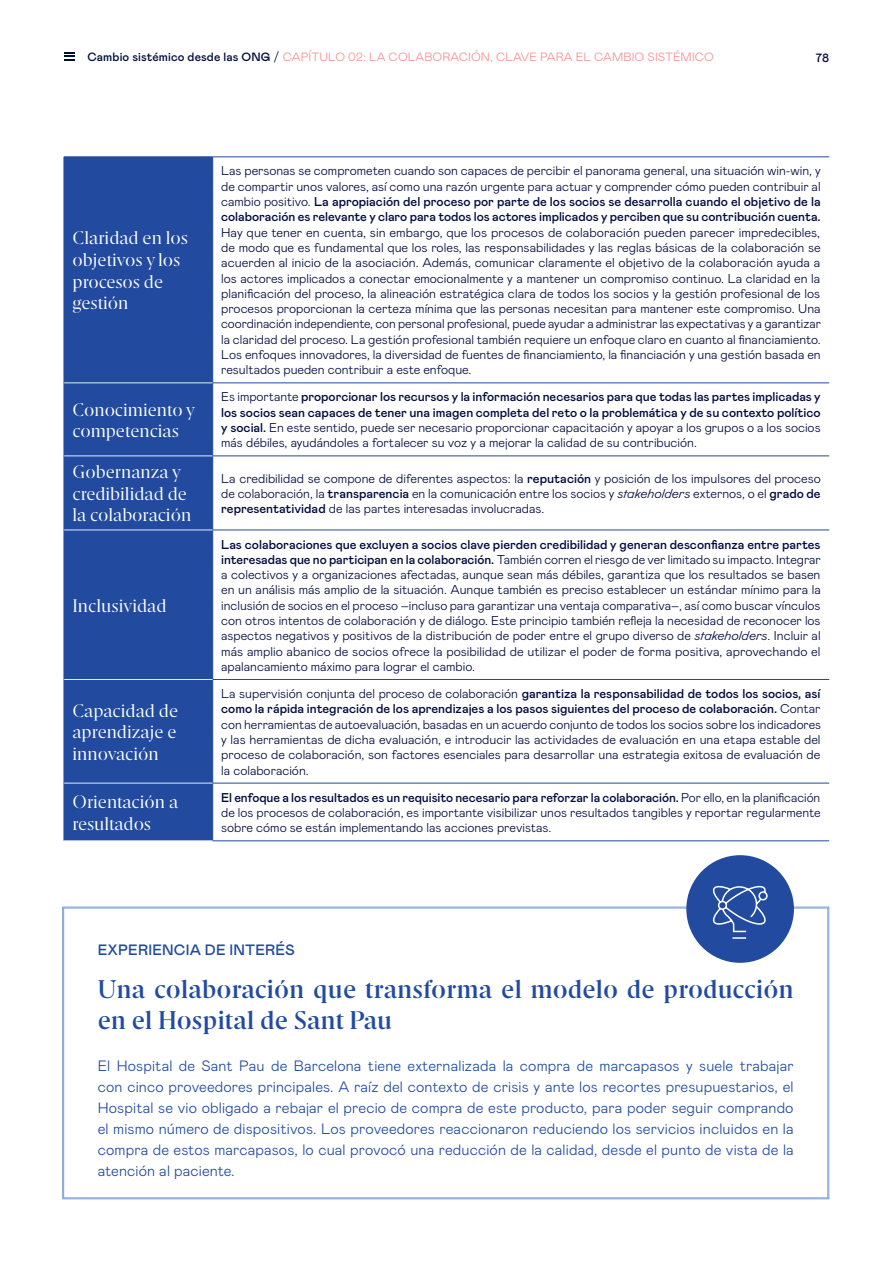
<style>
.page{position:relative;width:893px;height:1263px;background:#fff}
.page>*{position:absolute;margin:0;border:0;box-sizing:border-box;transform-origin:0 0}
.t1{font:700 25.5px/30.6px "Esade";letter-spacing:.01em;color:#224ba0}
.t2{font:18px/21.6px "Esade";color:#fff}
.t3{font:300 15px/21px "Mabry Pro";letter-spacing:.01em;color:#224ba0;text-align:justify}
.t4{font:500 15px "Mabry Pro";letter-spacing:.01em;color:#224ba0}
.t5{font:300 12.75px/15.3px "Mabry Pro";color:#000b3d;text-align:justify}
.t6{font:500 12.75px/15.3px "Mabry Pro";color:#000b3d;text-align:justify}
.t7{font:300 12px "Mabry Pro";letter-spacing:.01em;color:#f2908e}
.t8{font:500 12px "Mabry Pro";color:#000b3d}
.s1{font-weight:500;color:#000b3d}
.s2{color:#000b3d}
.s3{font-weight:500}
.s4{font-weight:300}
.s5{font-style:italic}
</style>
<div class="page">
<svg style="left:64px;top:52px;width:11px;height:9px"></svg>
<div style="left:65px;top:158px;width:147px;height:682px;background:#224ba0"></div>
<hr style="left:64px;top:157px;width:149px;height:1px;background:#224ba0">
<hr style="left:64px;top:157px;width:1px;height:226px;background:#224ba0">
<hr style="left:213px;top:157px;width:616px;height:1px;background:#224ba0">
<hr style="left:212px;top:157px;width:1px;height:226px;background:#224ba0">
<hr style="left:64px;top:383px;width:1px;height:73px;background:#224ba0">
<hr style="left:212px;top:383px;width:617px;height:1px;background:#224ba0">
<hr style="left:212px;top:383px;width:1px;height:73px;background:#224ba0">
<hr style="left:64px;top:456px;width:1px;height:74px;background:#224ba0">
<hr style="left:212px;top:456px;width:617px;height:1px;background:#224ba0">
<hr style="left:212px;top:456px;width:1px;height:74px;background:#224ba0">
<hr style="left:64px;top:530px;width:1px;height:149px;background:#224ba0">
<hr style="left:212px;top:530px;width:617px;height:1px;background:#224ba0">
<hr style="left:212px;top:530px;width:1px;height:149px;background:#224ba0">
<hr style="left:64px;top:679px;width:1px;height:104px;background:#224ba0">
<hr style="left:212px;top:679px;width:617px;height:1px;background:#224ba0">
<hr style="left:212px;top:680px;width:1px;height:103px;background:#224ba0">
<hr style="left:64px;top:783px;width:1px;height:58px;background:#224ba0">
<hr style="left:212px;top:783px;width:617px;height:1px;background:#224ba0">
<hr style="left:212px;top:783px;width:1px;height:58px;background:#224ba0">
<hr style="left:212px;top:840px;width:617px;height:1px;background:#224ba0">
<hr style="left:64px;top:383px;width:148px;height:1px;background:#e5ecf7">
<hr style="left:64px;top:456px;width:148px;height:1px;background:#e5ecf7">
<hr style="left:64px;top:530px;width:148px;height:1px;background:#e5ecf7">
<hr style="left:64px;top:679px;width:148px;height:1px;background:#e5ecf7">
<hr style="left:64px;top:783px;width:148px;height:1px;background:#e5ecf7">
<hr style="left:64px;top:840px;width:148px;height:1px;background:#e5ecf7">
<svg style="left:62px;top:906px;width:768px;height:293px"></svg>
<div style="left:686px;top:855px;width:108px;height:108px;background:#224ba0;border-radius:50%"></div>
<svg style="left:712px;top:885px;width:56px;height:54px"></svg>
<p class="t7" style="left:87px;top:48px;width:628px"><span class="s1">Cambio sistémico desde las ONG</span> <span class="s2">/</span> CAPÍTULO 02: LA COLABORACIÓN, CLAVE PARA EL CAMBIO SISTÉMICO</p>
<p class="t8" style="left:816px;top:49px;width:15px">78</p>
<h2 class="t2" style="left:72px;top:227px;width:117px">Claridad en los objetivos y los procesos de gestión</h2>
<p class="t5" style="left:221px;top:163px;width:601px">Las personas se comprometen cuando son capaces de percibir el panorama general, una situación win-win, y de compartir unos valores, así como una razón urgente para actuar y comprender cómo pueden contribuir al cambio positivo. <span class="s3">La apropiación del proceso por parte de los socios se desarrolla cuando el objetivo de la colaboración es relevante y claro para todos los actores implicados y perciben que su contribución cuenta.</span></p>
<p class="t5" style="left:221px;top:224px;width:601px">Hay que tener en cuenta, sin embargo, que los procesos de colaboración pueden parecer impredecibles, de modo que es fundamental que los roles, las responsabilidades y las reglas básicas de la colaboración se acuerden al inicio de la asociación. Además, comunicar claramente el objetivo de la colaboración ayuda a los actores implicados a conectar emocionalmente y a mantener un compromiso continuo. La claridad en la planificación del proceso, la alineación estratégica clara de todos los socios y la gestión profesional de los procesos proporcionan la certeza mínima que las personas necesitan para mantener este compromiso. Una coordinación independiente, con personal profesional, puede ayudar a administrar las expectativas y a garantizar la claridad del proceso. La gestión profesional también requiere un enfoque claro en cuanto al financiamiento.<br>Los enfoques innovadores, la diversidad de fuentes de financiamiento, la financiación y una gestión basada en resultados pueden contribuir a este enfoque.</p>
<h2 class="t2" style="left:72px;top:398px;width:124px">Conocimiento y competencias</h2>
<p class="t6" style="left:221px;top:389px;width:601px"><span class="s4">Es importante</span> proporcionar los recursos y la información necesarios para que todas las partes implicadas y los socios sean capaces de tener una imagen completa del reto o la problemática y de su contexto político y social. <span class="s4">En este sentido, puede ser necesario proporcionar capacitación y apoyar a los grupos o a los socios más débiles, ayudándoles a fortalecer su voz y a mejorar la calidad de su contribución.</span></p>
<h2 class="t2" style="left:72px;top:460px;width:120px">Gobernanza y credibilidad de la colaboración</h2>
<p class="t5" style="left:221px;top:470px;width:601px">La credibilidad se compone de diferentes aspectos: la <span class="s3">reputación</span> y posición de los impulsores del proceso de colaboración, la <span class="s3">transparencia</span> en la comunicación entre los socios y <span class="s5">stakeholders</span> externos, o el <span class="s3">grado de representatividad</span> de las partes interesadas involucradas.</p>
<h2 class="t2" style="left:72px;top:594px;width:95px">Inclusividad</h2>
<h2 class="t2" style="left:72px;top:699px;width:107px;text-align:justify">Capacidad de aprendizaje e innovación</h2>
<p class="t5" style="left:221px;top:536px;width:601px"><span class="s3">Las colaboraciones que excluyen a socios clave pierden credibilidad y generan desconfianza entre partes interesadas que no participan en la colaboración.</span> También corren el riesgo de ver limitado su impacto. Integrar a colectivos y a organizaciones afectadas, aunque sean más débiles, garantiza que los resultados se basen en un análisis más amplio de la situación. Aunque también es preciso establecer un estándar mínimo para la inclusión de socios en el proceso –incluso para garantizar una ventaja comparativa–, así como buscar vínculos con otros intentos de colaboración y de diálogo. Este principio también refleja la necesidad de reconocer los aspectos negativos y positivos de la distribución de poder entre el grupo diverso de <span class="s5">stakeholders</span>. Incluir al más amplio abanico de socios ofrece la posibilidad de utilizar el poder de forma positiva, aprovechando el apalancamiento máximo para lograr el cambio.</p>
<p class="t5" style="left:221px;top:685px;width:601px">La supervisión conjunta del proceso de colaboración <span class="s3">garantiza la responsabilidad de todos los socios, así como la rápida integración de los aprendizajes a los pasos siguientes del proceso de colaboración.</span> Contar con herramientas de autoevaluación, basadas en un acuerdo conjunto de todos los socios sobre los indicadores y las herramientas de dicha evaluación, e introducir las actividades de evaluación en una etapa estable del proceso de colaboración, son factores esenciales para desarrollar una estrategia exitosa de evaluación de la colaboración.</p>
<h2 class="t2" style="left:72px;top:790px;width:107px">Orientación a resultados</h2>
<p class="t5" style="left:221px;top:789px;width:601px"><span class="s3">El enfoque a los resultados es un requisito necesario para reforzar la colaboración.</span> Por ello, en la planificación de los procesos de colaboración, es importante visibilizar unos resultados tangibles y reportar regularmente sobre cómo se están implementando las acciones previstas.</p>
<p class="t4" style="left:98px;top:939px;width:199px">EXPERIENCIA DE INTERÉS</p>
<h1 class="t1" style="left:98px;top:974px;width:697px">Una colaboración que transforma el modelo de producción en el Hospital de Sant Pau</h1>
<p class="t3" style="left:98px;top:1054px;width:697px">El Hospital de Sant Pau de Barcelona tiene externalizada la compra de marcapasos y suele trabajar con cinco proveedores principales. A raíz del contexto de crisis y ante los recortes presupuestarios, el Hospital se vio obligado a rebajar el precio de compra de este producto, para poder seguir comprando el mismo número de dispositivos. Los proveedores reaccionaron reduciendo los servicios incluidos en la compra de estos marcapasos, lo cual provocó una reducción de la calidad, desde el punto de vista de la atención al paciente.</p>
</div>
